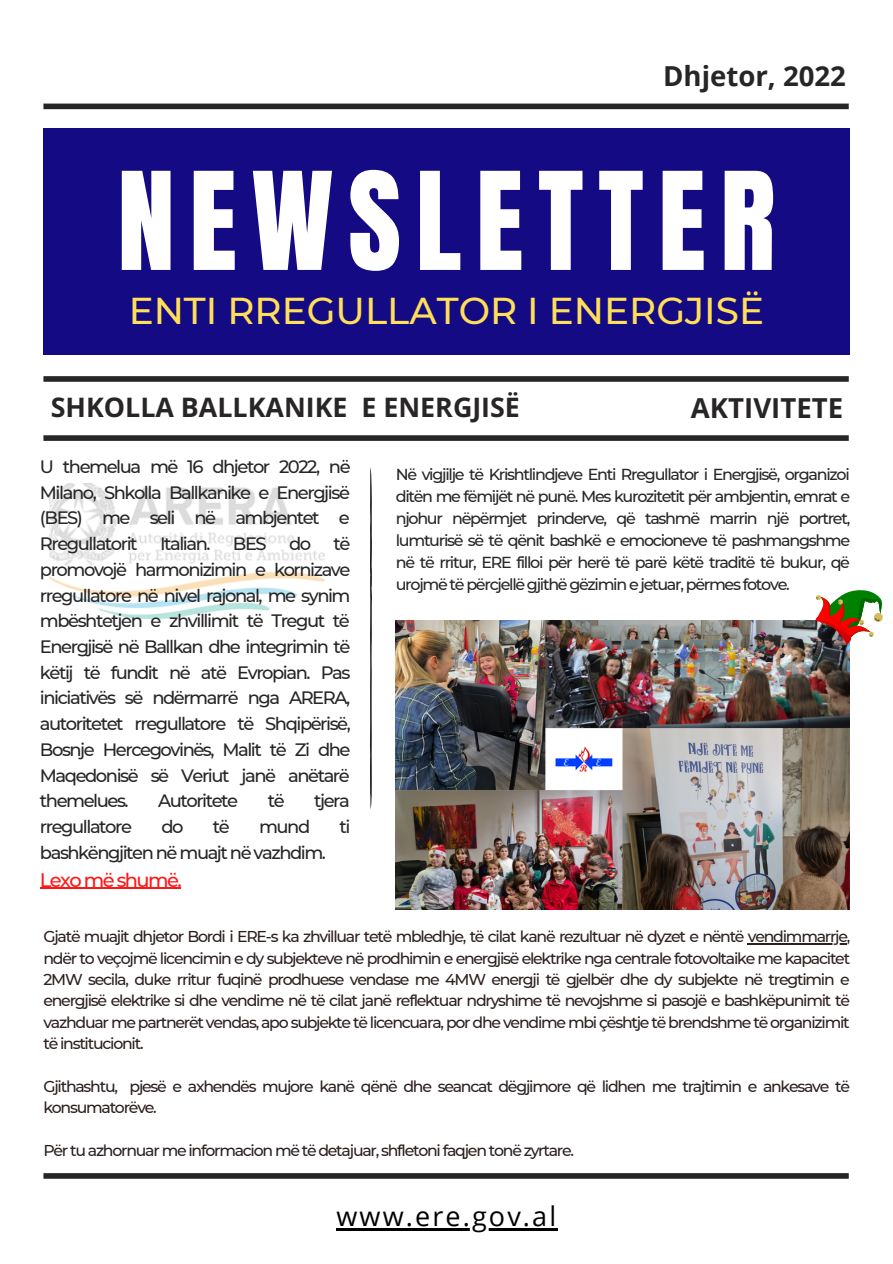
<style>
.page{position:relative;width:893px;height:1264px;background:#fff}
.page>*{position:absolute;margin:0;border:0;box-sizing:border-box;transform-origin:0 0}
.t1{font:115.35px "Anton";letter-spacing:.125em;color:#fff}
.t2{font:500 37.35px "Montserrat";color:#ffde59}
.t3{font:700 27.6px "Open Sans";color:#272525}
.t4{font:27px "Open Sans";letter-spacing:.08em;color:#000}
.t5{font:700 26.85px "Open Sans";color:#272525}
.t6{font:500 19.5px "Montserrat";letter-spacing:-.08em;color:#ff1616}
.t7{font:500 18px/25.7px "Montserrat";letter-spacing:-.08em;color:#272525;text-align:justify}
.t8{font:500 15.9px/22px "Montserrat";letter-spacing:-.08em;color:#272525;text-align:justify}
.t9{font:500 15.75px/21.3px "Montserrat";letter-spacing:-.08em;color:#2d201f;text-align:justify}
</style>
<div class="page">
<img style="left:50px;top:483px;width:274px;height:135px">
<div style="left:43px;top:104px;width:805px;height:5px;background:#272525"></div>
<div style="left:43px;top:128px;width:806px;height:227px;background:#130a84"></div>
<div style="left:43px;top:376px;width:805px;height:6px;background:#272525"></div>
<div style="left:43px;top:435px;width:805px;height:6px;background:#272525"></div>
<div style="left:43px;top:1173px;width:805px;height:5px;background:#272525"></div>
<svg style="left:370px;top:467px;width:2px;height:342px"></svg>
<img style="left:396px;top:620px;width:453px;height:289px">
<img style="left:808px;top:590px;width:75px;height:58px">
<hr style="left:40px;top:887px;width:140px;height:2px;background:#ff1616">
<hr style="left:747px;top:943px;width:99px;height:1px;background:#2d201f">
<hr style="left:336px;top:1227px;width:222px;height:3px;background:#000">
<h3 class="t3" style="left:663px;top:57px;width:184px">Dhjetor, 2022</h3>
<h1 class="t1" style="left:117px;top:139px;width:659px">NEWSLETTER</h1>
<h2 class="t2" style="left:129px;top:287px;width:637px">ENTI RREGULLATOR I ENERGJISË</h2>
<h3 class="t5" style="left:51px;top:388px;width:470px">SHKOLLA BALLKANIKE E ENERGJISË</h3>
<h3 class="t3" style="left:691px;top:388px;width:154px">AKTIVITETE</h3>
<p class="t7" style="left:40px;top:453px;width:312px">U themelua më 16 dhjetor 2022, në Milano, Shkolla Ballkanike e Energjisë (BES) me seli në ambjentet e Rregullatorit Italian. BES do të promovojë harmonizimin e kornizave rregullatore në nivel rajonal, me synim mbështetjen e zhvillimit të Tregut të Energjisë në Ballkan dhe integrimin të këtij të fundit në atë Evropian. Pas iniciativës së ndërmarrë nga ARERA, autoritetet rregullatore të Shqipërisë, Bosnje Hercegovinës, Malit të Zi dhe Maqedonisë së Veriut janë anëtarë themelues.</p>
<p class="t7" style="left:158px;top:788px;width:82px">Autoritete</p>
<p class="t7" style="left:268px;top:788px;width:18px">të</p>
<p class="t7" style="left:314px;top:788px;width:37px">tjera</p>
<p class="t7" style="left:40px;top:813px;width:93px">rregullatore</p>
<p class="t7" style="left:161px;top:813px;width:24px">do</p>
<p class="t7" style="left:213px;top:813px;width:18px">të</p>
<p class="t7" style="left:259px;top:813px;width:53px">mund</p>
<p class="t7" style="left:339px;top:813px;width:12px">ti</p>
<p class="t7" style="left:40px;top:839px;width:287px">bashkëngjiten në muajt në vazhdim.</p>
<p class="t6" style="left:40px;top:867px;width:143px">Lexo më shumë.</p>
<p class="t8" style="left:396px;top:463px;width:456px">Në vigjilje të Krishtlindjeve Enti Rregullator i Energjisë, organizoi ditën me fëmijët në punë. Mes kurozitetit për ambjentin, emrat e njohur nëpërmjet prinderve, që tashmë marrin një portret, lumturisë së të qënit bashkë e emocioneve të pashmangshme në të rritur, ERE filloi për herë të parë këtë traditë të bukur, që urojmë të përcjellë gjithë gëzimin ejetuar, përmes fotove.</p>
<p class="t9" style="left:43px;top:926px;width:808px">Gjatë muajit dhjetor Bordi i ERE-s ka zhvilluar tetë mbledhje, të cilat kanë rezultuar në dyzet e nëntë vendimmarrje, ndër to veçojmë licencimin e dy subjekteve në prodhimin e energjisë elektrike nga centrale fotovoltaike me kapacitet 2MW secila, duke rritur fuqinë prodhuese vendase me 4MW energji të gjelbër dhe dy subjekte në tregtimin e energjisë elektrike si dhe vendime në të cilat janë reflektuar ndryshime të nevojshme si pasojë e bashkëpunimit të vazhduar me partnerët vendas, apo subjekte të licencuara, por dhe vendime mbi çështje të brendshme të organizimit të institucionit.</p>
<p class="t9" style="left:43px;top:1075px;width:808px">Gjithashtu, pjesë e axhendës mujore kanë qënë dhe seancat dëgjimore që lidhen me trajtimin e ankesave të konsumatorëve.</p>
<p class="t9" style="left:43px;top:1139px;width:532px">Për tu azhornuar me informacion më të detajuar, shfletoni faqjen tonë zyrtare.</p>
<h3 class="t4" style="left:336px;top:1196px;width:221px">www.ere.gov.al</h3>
</div>
